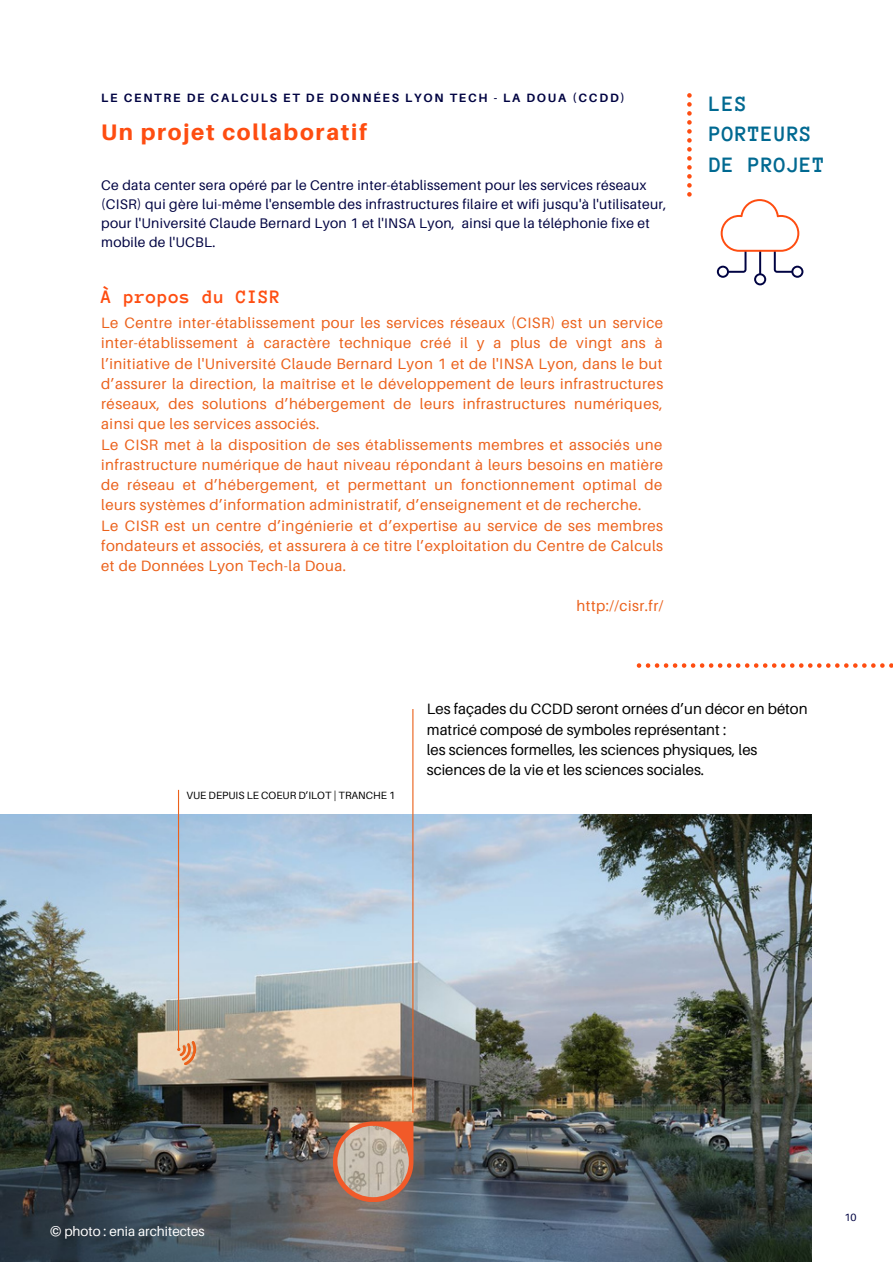
<style>
.page{position:relative;width:893px;height:1264px;background:#fff}
.page>*{position:absolute;margin:0;border:0;box-sizing:border-box;transform-origin:0 0}
.t1{font:800 22.5px "Aileron";letter-spacing:.075em;color:#fe4d11}
.t2{font:700 22.5px/30.3px "Anonymous Pro";letter-spacing:.03em;color:#006991}
.t3{font:700 19.5px "Anonymous Pro";letter-spacing:.03em;color:#fe4d11}
.t4{font:15px/20.2px "Aileron";letter-spacing:.03em;color:#eb611b}
.t5{font:15px/20.2px "Aileron";color:#000}
.t6{font:13.95px/19px "Aileron";letter-spacing:.02em;color:#000342}
.t7{font:13.5px "Aileron";color:#fff}
.t8{font:700 12px "Aileron";letter-spacing:.15em;color:#000342}
.t9{font:10.5px "Aileron";color:#000}
.t10{font:10.5px "Aileron";color:#000342}
</style>
<div class="page">
<svg style="left:636px;top:663px;width:256px;height:4px"></svg>
<svg style="left:687px;top:93px;width:4px;height:104px"></svg>
<svg style="left:716px;top:199px;width:87px;height:86px"></svg>
<img style="left:0;top:814px;width:811px;height:447px">
<hr style="left:178px;top:789px;width:1px;height:260px;background:#eb611b">
<svg style="left:177px;top:1040px;width:22px;height:27px"></svg>
<hr style="left:412px;top:709px;width:1px;height:403px;background:#eb611b">
<svg style="left:333px;top:1121px;width:80px;height:81px;background:#bc6446"></svg>
<img style="left:337px;top:1125px;width:72px;height:72px;border-radius:50%">
<p class="t8" style="left:101px;top:91px;width:525px">LE CENTRE DE CALCULS ET DE DONNÉES LYON TECH - LA DOUA (CCDD)</p>
<h1 class="t1" style="left:101px;top:118px;width:267px">Un projet collaboratif</h1>
<p class="t6" style="left:101px;top:175px;width:566px">Ce data center sera opéré par le Centre inter-établissement pour les services réseaux (CISR) qui gère lui-même l'ensemble des infrastructures filaire et wifi jusqu'à l'utilisateur, pour l'Université Claude Bernard Lyon 1 et l'INSA Lyon, ainsi que la téléphonie fixe et mobile de l'UCBL.</p>
<h2 class="t3" style="left:101px;top:287px;width:181px">À propos du CISR</h2>
<p class="t4" style="left:101px;top:312px;width:563px">Le Centre inter-établissement pour les services réseaux (CISR) est un service inter-établissement à caractère technique créé il y a plus de vingt ans à l’initiative de l'Université Claude Bernard Lyon 1 et de l'INSA Lyon, dans le but d’assurer la direction, la maîtrise et le développement de leurs infrastructures réseaux, des solutions d’hébergement de leurs infrastructures numériques, ainsi que les services associés.<br>Le CISR met à la disposition de ses établissements membres et associés une infrastructure numérique de haut niveau répondant à leurs besoins en matière de réseau et d’hébergement, et permettant un fonctionnement optimal de leurs systèmes d’information administratif, d’enseignement et de recherche.<br>Le CISR est un centre d’ingénierie et d’expertise au service de ses membres fondateurs et associés, et assurera à ce titre l’exploitation du Centre de Calculs et de Données Lyon Tech-la Doua.</p>
<p class="t4" style="left:576px;top:596px;width:88px">http://cisr.fr/</p>
<h1 class="t2" style="left:709px;top:89px;width:117px">LES<br>PORTEURS<br>DE PROJET</h1>
<p class="t9" style="left:186px;top:789px;width:210px">VUE DEPUIS LE COEUR D’ILOT | TRANCHE 1</p>
<p class="t5" style="left:427px;top:698px;width:382px">Les façades du CCDD seront ornées d’un décor en béton matricé composé de symboles représentant :<br>les sciences formelles, les sciences physiques, les sciences de la vie et les sciences sociales.</p>
<p class="t7" style="left:50px;top:1222px;width:156px">© photo : enia architectes</p>
<p class="t10" style="left:844px;top:1210px;width:14px">10</p>
</div>
